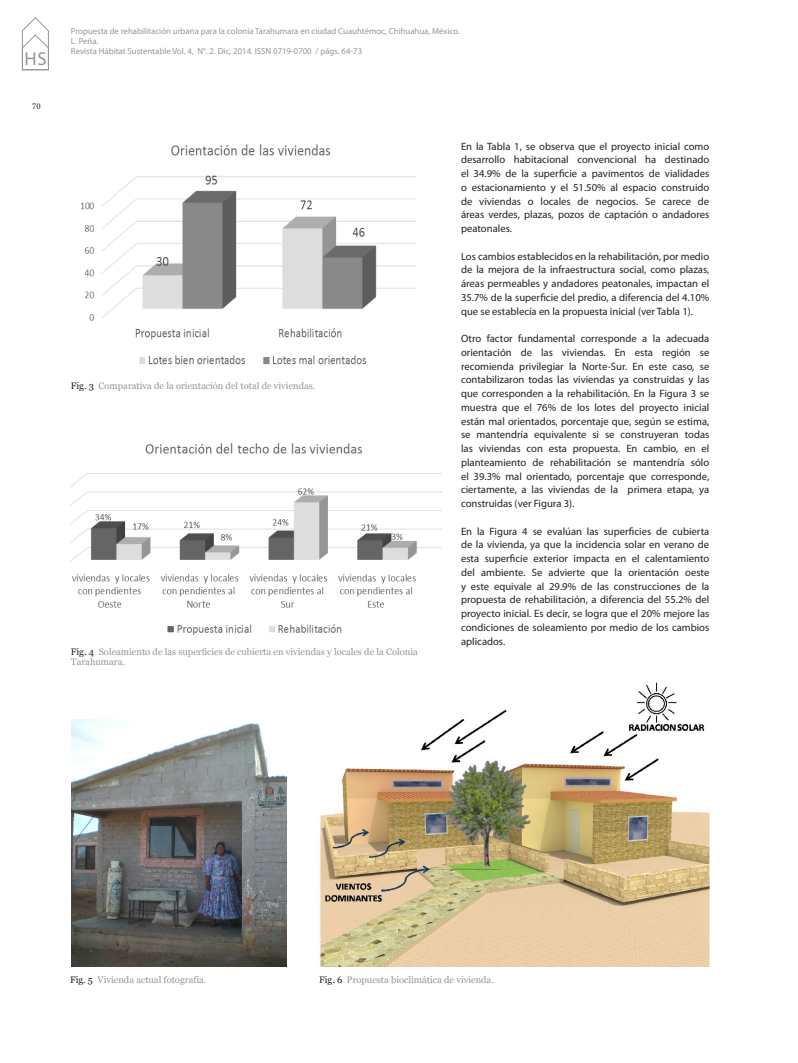
<style>
.page{position:relative;width:798px;height:1063px;background:#fff}
.page>*{position:absolute;margin:0;border:0;box-sizing:border-box;transform-origin:0 0}
.t1{font:18.75px "Myriad Pro";color:#939598}
.TEXTOSNEGROS{font:10.62px/13.8px "Myriad Pro";color:#231f20;text-align:justify}
.PIEDEPAGINA{font:9.38px/10px "Georgia";color:#939598}
.t2{font:8.75px/10px "Myriad Pro";color:#939598}
.t3{font:8.75px "Minion Pro";color:#231f20}
.s1{color:#231f20}
</style>
<div class="page">
<svg style="left:22px;top:17px;width:27px;height:53px"></svg>
<img style="left:81px;top:144px;width:336px;height:221px">
<img style="left:71px;top:443px;width:370px;height:192px">
<img style="left:72px;top:719px;width:214px;height:247px">
<img style="left:320px;top:682px;width:389px;height:284px">
<h1 class="t1" style="left:25px;top:47px;width:24px">HS</h1>
<p class="t3" style="left:32px;top:101px;width:10px">70</p>
<p class="t2" style="left:71px;top:26px;width:390px">Propuesta de rehabilitación urbana para la colonia Tarahumara en ciudad Cuauhtémoc, Chihuahua, México.<br>L. Peña.<br>Revista Hábitat Sustentable Vol. 4, N°. 2. Dic, 2014. ISSN 0719-0700 / págs. 64-73</p>
<p class="PIEDEPAGINA" style="left:71px;top:381px;width:246px"><span class="s1">Fig. 3</span> Comparativa de la orientación del total de viviendas.</p>
<p class="PIEDEPAGINA" style="left:71px;top:647px;width:348px"><span class="s1">Fig. 4</span> Soleamiento de las superficies de cubierta en viviendas y locales de la Colonia<br>Tarahumara.</p>
<p class="TEXTOSNEGROS" style="left:461px;top:139px;width:250px">En la Tabla 1, se observa que el proyecto inicial como desarrollo habitacional convencional ha destinado el 34.9% de la superficie a pavimentos de vialidades o estacionamiento y el 51.50% al espacio construido de viviendas o locales de negocios. Se carece de áreas verdes, plazas, pozos de captación o andadores peatonales.</p>
<p class="TEXTOSNEGROS" style="left:461px;top:249px;width:250px">Los cambios establecidos en la rehabilitación, por medio de la mejora de la infraestructura social, como plazas, áreas permeables y andadores peatonales, impactan el 35.7% de la superficie del predio, a diferencia del 4.10% que se establecía en la propuesta inicial (ver Tabla 1).</p>
<p class="TEXTOSNEGROS" style="left:461px;top:332px;width:250px">Otro factor fundamental corresponde a la adecuada orientación de las viviendas. En esta región se recomienda privilegiar la Norte-Sur. En este caso, se contabilizaron todas las viviendas ya construidas y las que corresponden a la rehabilitación. En la Figura 3 se muestra que el 76% de los lotes del proyecto inicial están mal orientados, porcentaje que, según se estima, se mantendría equivalente si se construyeran todas las viviendas con esta propuesta. En cambio, en el planteamiento de rehabilitación se mantendría sólo el 39.3% mal orientado, porcentaje que corresponde, ciertamente, a las viviendas de la primera etapa, ya construidas (ver Figura 3).</p>
<p class="TEXTOSNEGROS" style="left:461px;top:524px;width:250px">En la Figura 4 se evalúan las superficies de cubierta de la vivienda, ya que la incidencia solar en verano de esta superficie exterior impacta en el calentamiento del ambiente. Se advierte que la orientación oeste y este equivale al 29.9% de las construcciones de la propuesta de rehabilitación, a diferencia del 55.2% del proyecto inicial. Es decir, se logra que el 20% mejore las condiciones de soleamiento por medio de los cambios aplicados.</p>
<p class="PIEDEPAGINA" style="left:70px;top:975px;width:138px"><span class="s1">Fig. 5</span> Vivienda actual fotografía.</p>
<p class="PIEDEPAGINA" style="left:319px;top:975px;width:176px"><span class="s1">Fig. 6</span> Propuesta bioclimática de vivienda.</p>
</div>
